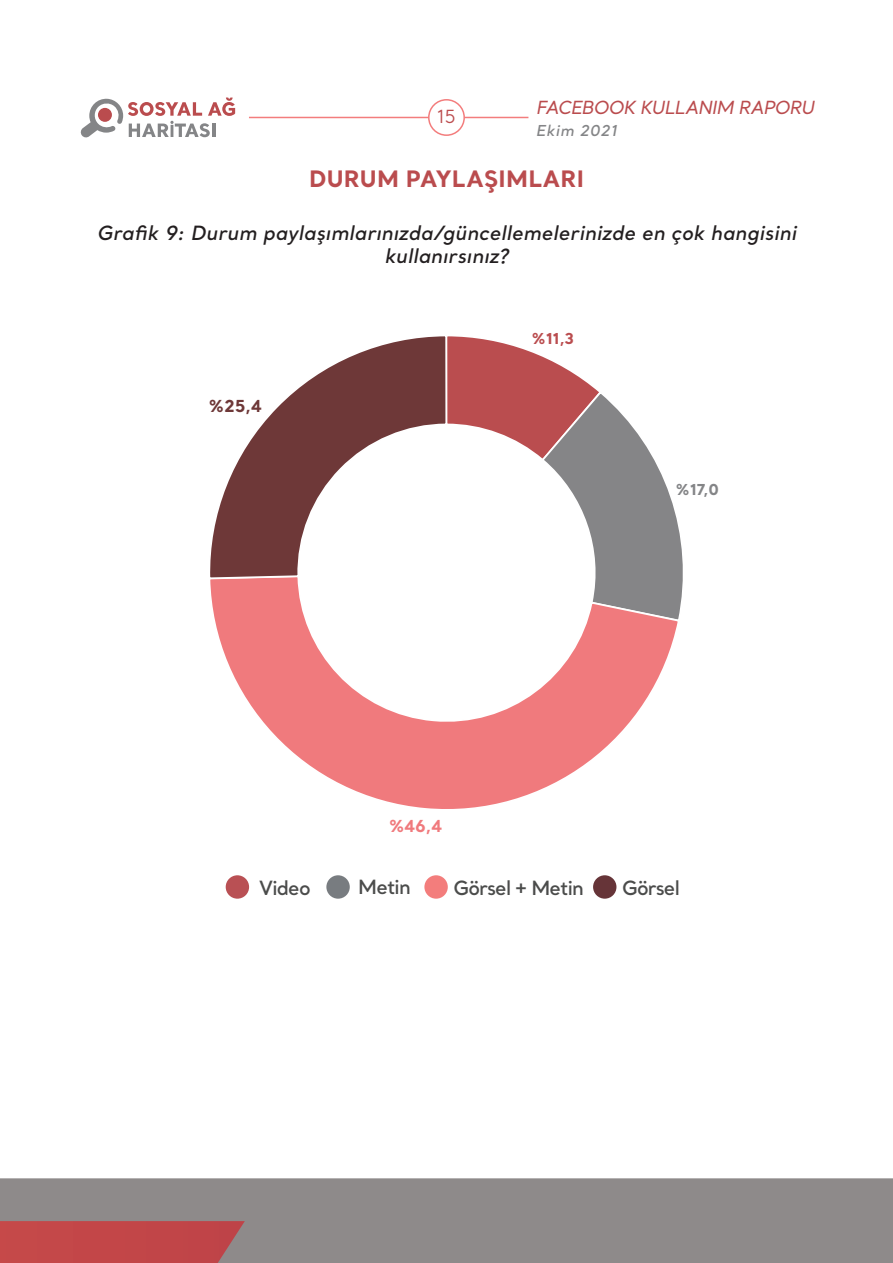
<style>
.page{position:relative;width:893px;height:1263px;background:#fff}
.page>*{position:absolute;margin:0;border:0;box-sizing:border-box;transform-origin:0 0}
.ANA_METIN{font:700 22.5px "Santral";letter-spacing:.01em;color:#ba4c4e}
.ANA_METIN-2{font:italic 600 19.5px/23.4px "Santral";letter-spacing:.01em;color:#231f20;text-align:center}
.t1{font:600 19.5px "Santral";letter-spacing:-.04em;color:#4b4c4b}
.t2{font:italic 500 18px "Santral";letter-spacing:-.035em;color:#ba4c4e}
.t3{font:18px "Santral";color:#bc4c4e}
.t4{font:700 16.5px "Santral";color:#6e3838}
.t5{font:700 16.5px "Santral";color:#f07a7d}
.t6{font:italic 600 15px "Santral";letter-spacing:.04em;color:#848587}
.t7{font:700 15px "Santral";color:#848587}
.t8{font:700 15px "Santral";color:#ba4d4f}
</style>
<div class="page">
<div style="left:0;top:1178px;width:893px;height:85px;background:#8e8a8a"></div>
<div style="left:0;top:1221px;width:245px;height:42px;background:#c24648"></div>
<hr style="left:249px;top:117px;width:279px;height:1px;background:#f37d7d">
<div style="left:429px;top:100px;width:35px;height:35px;background:#fff;border-radius:50%"></div>
<div style="left:428px;top:99px;width:37px;height:37px;border:2px solid #f37d7d;border-radius:50%"></div>
<svg style="left:80px;top:98px;width:155px;height:40px"></svg>
<svg style="left:448px;top:336px;width:235px;height:265px"></svg>
<svg style="left:210px;top:575px;width:471px;height:234px"></svg>
<svg style="left:210px;top:336px;width:238px;height:244px"></svg>
<div style="left:226px;top:875px;width:23px;height:24px;background:#b95054;border-radius:50%"></div>
<div style="left:424px;top:875px;width:24px;height:24px;background:#f37d7c;border-radius:50%"></div>
<div style="left:593px;top:875px;width:23px;height:24px;background:#663438;border-radius:50%"></div>
<div style="left:326px;top:875px;width:24px;height:24px;background:#787c80;border-radius:50%"></div>
<p class="t3" style="left:437px;top:105px;width:20px">15</p>
<p class="t2" style="left:536px;top:96px;width:280px">FACEBOOK KULLANIM RAPORU</p>
<p class="t6" style="left:536px;top:121px;width:82px">Ekim 2021</p>
<p class="ANA_METIN" style="left:309px;top:163px;width:276px">DURUM PAYLAŞIMLARI</p>
<p class="ANA_METIN-2" style="left:97px;top:220px;width:701px">Grafik 9: Durum paylaşımlarınızda/güncellemelerinizde en çok hangisini kullanırsınız?</p>
<p class="t4" style="left:208px;top:395px;width:55px">%25,4</p>
<p class="t8" style="left:532px;top:328px;width:44px">%11,3</p>
<p class="t7" style="left:676px;top:479px;width:45px">%17,0</p>
<p class="t5" style="left:389px;top:815px;width:55px">%46,4</p>
<p class="t1" style="left:259px;top:875px;width:53px">Video</p>
<p class="t1" style="left:358px;top:874px;width:54px">Metin</p>
<p class="t1" style="left:453px;top:875px;width:132px">Görsel + Metin</p>
<p class="t1" style="left:622px;top:875px;width:59px">Görsel</p>
</div>
